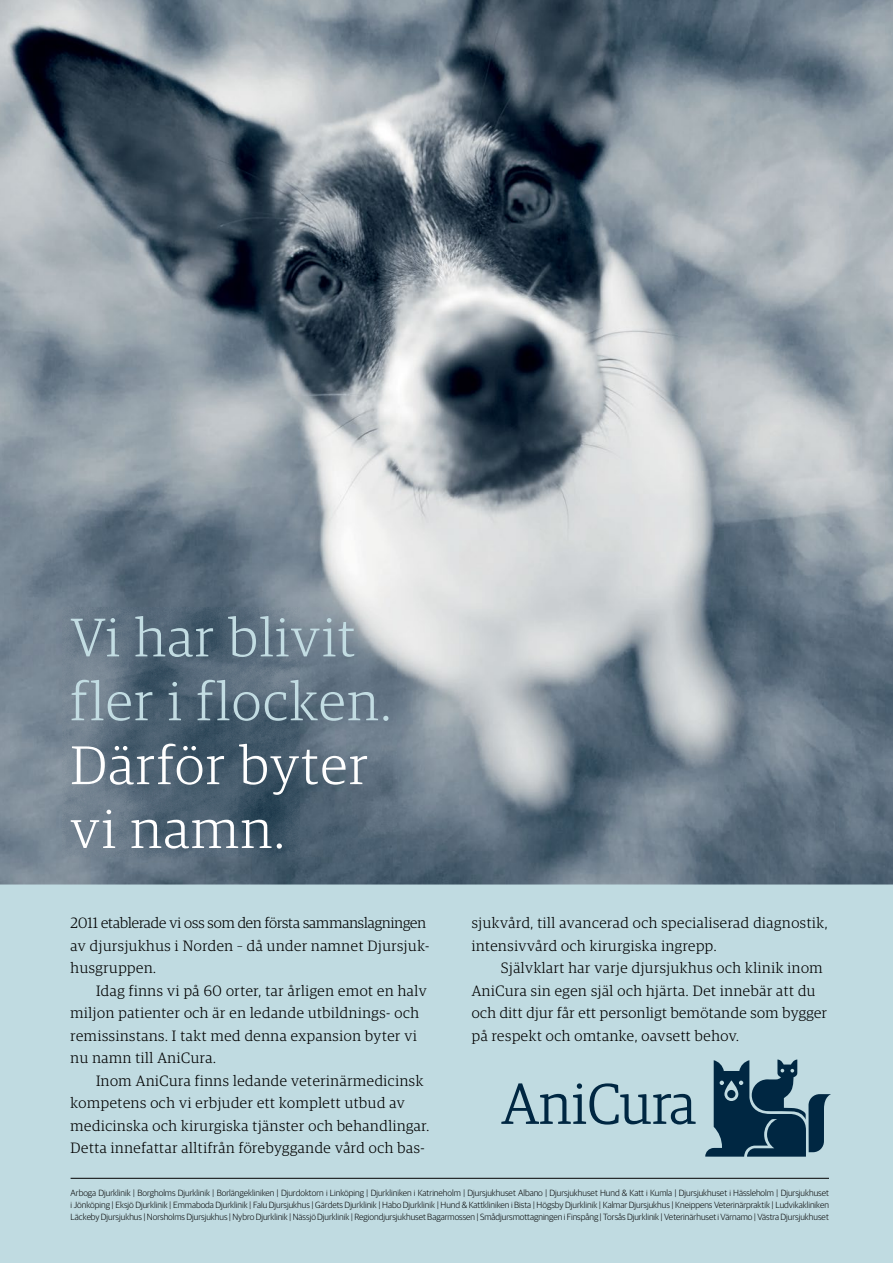
<style>
.page{position:relative;width:893px;height:1263px;background:#fff}
.page>*{position:absolute;margin:0;border:0;box-sizing:border-box;transform-origin:0 0}
.t1{font:300 54.45px/63.9px "Guardian Egyp";letter-spacing:.04em;color:#c2dce2}
.t2{font:300 54.45px/63.9px "Guardian Egyp";letter-spacing:.04em;color:#fff}
.t3{font:300 15px/22.5px "Guardian Egyp";letter-spacing:.04em;color:#000}
.t4{font:300 9px/12px "Guardian Sans";color:#000;text-align:justify}
</style>
<div class="page">
<div style="left:0;top:884px;width:893px;height:379px;background:#c0dbe1"></div>
<hr style="left:71px;top:1178px;width:758px;height:1px;background:#000">
<svg style="left:501px;top:1083px;width:195px;height:41px"></svg>
<svg style="left:705px;top:1059px;width:126px;height:98px"></svg>
<div style="left:727px;top:1090px;width:8px;height:8px;background:#002742;border-radius:50%"></div>
<img style="left:0;top:0;width:893px;height:884px">
<img style="left:63px;top:608px;width:333px;height:249px">
<h1 class="t1" style="left:71px;top:603px;width:322px">Vi har blivit fler i flocken.</h1>
<h1 class="t2" style="left:71px;top:730px;width:299px">Därför byter vi namn.</h1>
<p class="t3" style="left:71px;top:911px;width:360px">2011 etablerade vi oss som den första sammanslagningen av djursjukhus i Norden – då under namnet Djursjuk&shy;husgruppen.</p>
<p class="t3" style="left:71px;top:978px;width:358px;text-indent:26px">Idag finns vi på 60 orter, tar årligen emot en halv miljon patienter och är en ledande utbildnings- och remissinstans. I takt med denna expansion byter vi nu namn till AniCura.</p>
<p class="t3" style="left:71px;top:1068px;width:360px;text-indent:26px">Inom AniCura finns ledande veterinärmedicinsk kompetens och vi erbjuder ett komplett utbud av medicinska och kirurgiska tjänster och behandlingar.<br>Detta innefattar alltifrån förebyggande vård och bas-</p>
<p class="t3" style="left:472px;top:911px;width:357px">sjukvård, till avancerad och specialiserad diagnostik, intensivvård och kirurgiska ingrepp.</p>
<p class="t3" style="left:472px;top:956px;width:357px;text-indent:29px">Självklart har varje djursjukhus och klinik inom AniCura sin egen själ och hjärta. Det innebär att du och ditt djur får ett personligt bemötande som bygger på respekt och omtanke, oavsett behov.</p>
<p class="t4" style="left:71px;top:1186px;width:760px">Arboga Djurklinik | Borgholms Djurklinik | Borlängekliniken | Djurdoktorn i Linköping | Djurkliniken i Katrineholm | Djursjukhuset Albano | Djursjukhuset Hund &amp; Katt i Kumla | Djursjukhuset i Hässleholm | Djursjukhuset i Jönköping | Eksjö Djurklinik | Emmaboda Djurklinik | Falu Djursjukhus | Gärdets Djurklinik | Habo Djurklinik | Hund &amp; Kattkliniken i Bista | Högsby Djurklinik | Kalmar Djursjukhus | Kneippens Veterinärpraktik | Ludvikakliniken Läckeby Djursjukhus | Norsholms Djursjukhus | Nybro Djurklinik | Nässjö Djurklinik | Regiondjursjukhuset Bagarmossen | Smådjursmottagningen i Finspång | Torsås Djurklinik | Veterinärhuset i Värnamo | Västra Djursjukhuset</p>
</div>
